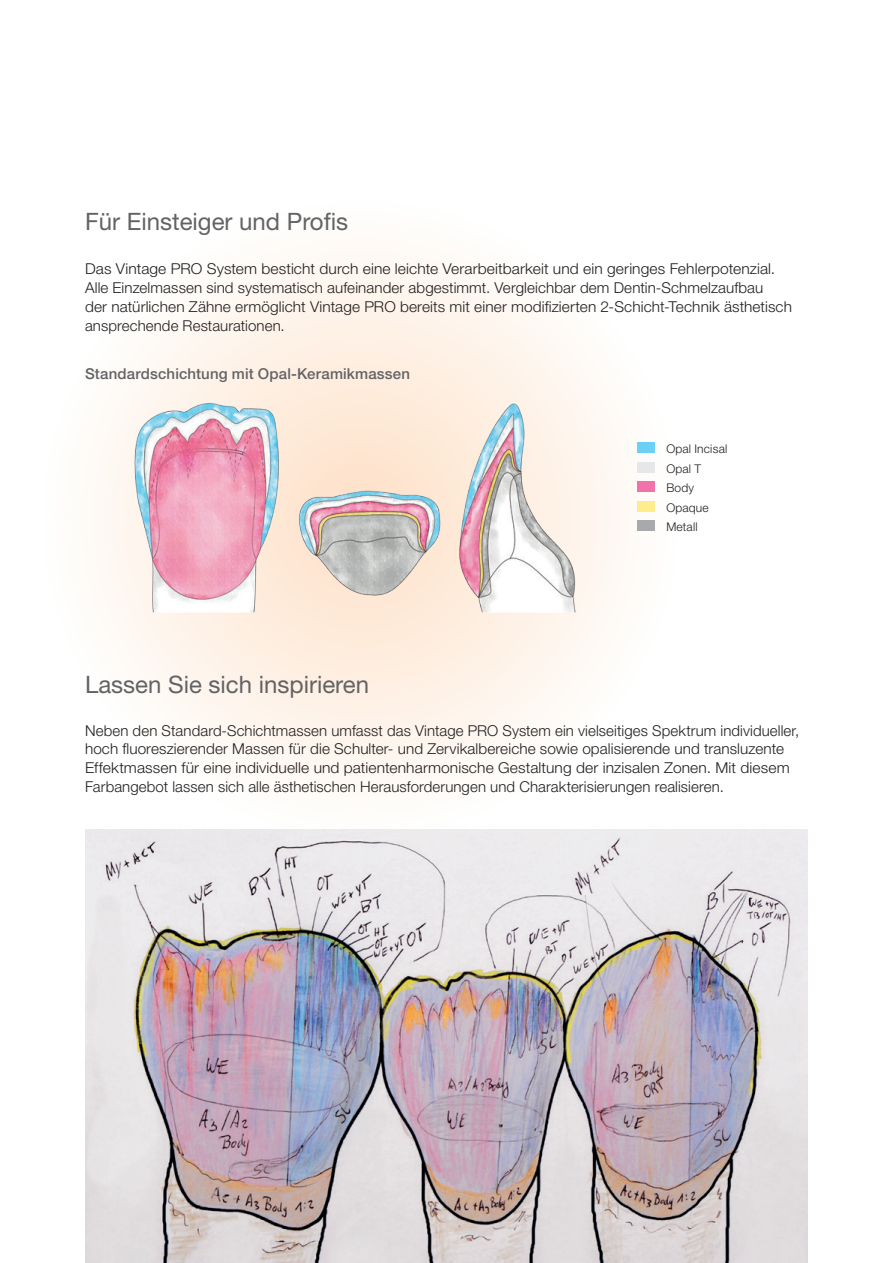
<style>
.page{position:relative;width:893px;height:1263px;background:#fff}
.page>*{position:absolute;margin:0;border:0;box-sizing:border-box;transform-origin:0 0}
.t1{font:24px "Helvetica Neue LT Pro";color:#636366}
.t2{font:300 15px/18.8px "Helvetica Neue LT Pro";letter-spacing:.005em;color:#231f20}
.t3{font:300 15px/18.8px "Helvetica Neue LT Pro";letter-spacing:.005em;color:#231f20;scale:1.04 1}
.t4{font:500 15px "Helvetica Neue LT Pro";letter-spacing:.01em;color:#636366}
.t5{font:300 12px/19.5px "Helvetica Neue LT Pro";letter-spacing:.015em;color:#231f20}
</style>
<div class="page">
<svg style="left:41px;top:199px;width:638px;height:638px"></svg>
<img style="left:94px;top:383px;width:515px;height:263px">
<img style="left:85px;top:829px;width:723px;height:434px">
<div style="left:638px;top:443px;width:17px;height:10px;background:#6bcff6"></div>
<div style="left:638px;top:462px;width:17px;height:11px;background:#e6e7e9"></div>
<div style="left:638px;top:482px;width:17px;height:10px;background:#f171ab"></div>
<div style="left:638px;top:501px;width:17px;height:11px;background:#ffec8c"></div>
<div style="left:638px;top:521px;width:17px;height:10px;background:#a8a9ad"></div>
<h1 class="t1" style="left:85px;top:206px;width:265px">Für Einsteiger und Profis</h1>
<p class="t3" style="left:85px;top:259px;width:681px">Das Vintage PRO System besticht durch eine leichte Verarbeitbarkeit und ein geringes Fehlerpotenzial.<br>Alle Einzelmassen sind systematisch aufeinander abgestimmt. Vergleichbar dem Dentin-Schmelzaufbau<br>der natürlichen Zähne ermöglicht Vintage PRO bereits mit einer modifizierten 2-Schicht-Technik ästhetisch ansprechende Restaurationen.</p>
<p class="t4" style="left:85px;top:364px;width:326px">Standardschichtung mit Opal-Keramikmassen</p>
<h1 class="t1" style="left:85px;top:670px;width:286px">Lassen Sie sich inspirieren</h1>
<p class="t5" style="left:666px;top:439px;width:62px">Opal Incisal<br>Opal T<br>Body<br>Opaque<br>Metall</p>
<p class="t2" style="left:85px;top:720px;width:716px">Neben den Standard-Schichtmassen umfasst das Vintage PRO System ein vielseitiges Spektrum individueller, hoch fluoreszierender Massen für die Schulter- und Zervikalbereiche sowie opalisierende und transluzente Effektmassen für eine individuelle und patientenharmonische Gestaltung der inzisalen Zonen. Mit diesem Farbangebot lassen sich alle ästhetischen Herausforderungen und Charakterisierungen realisieren.</p>
</div>
